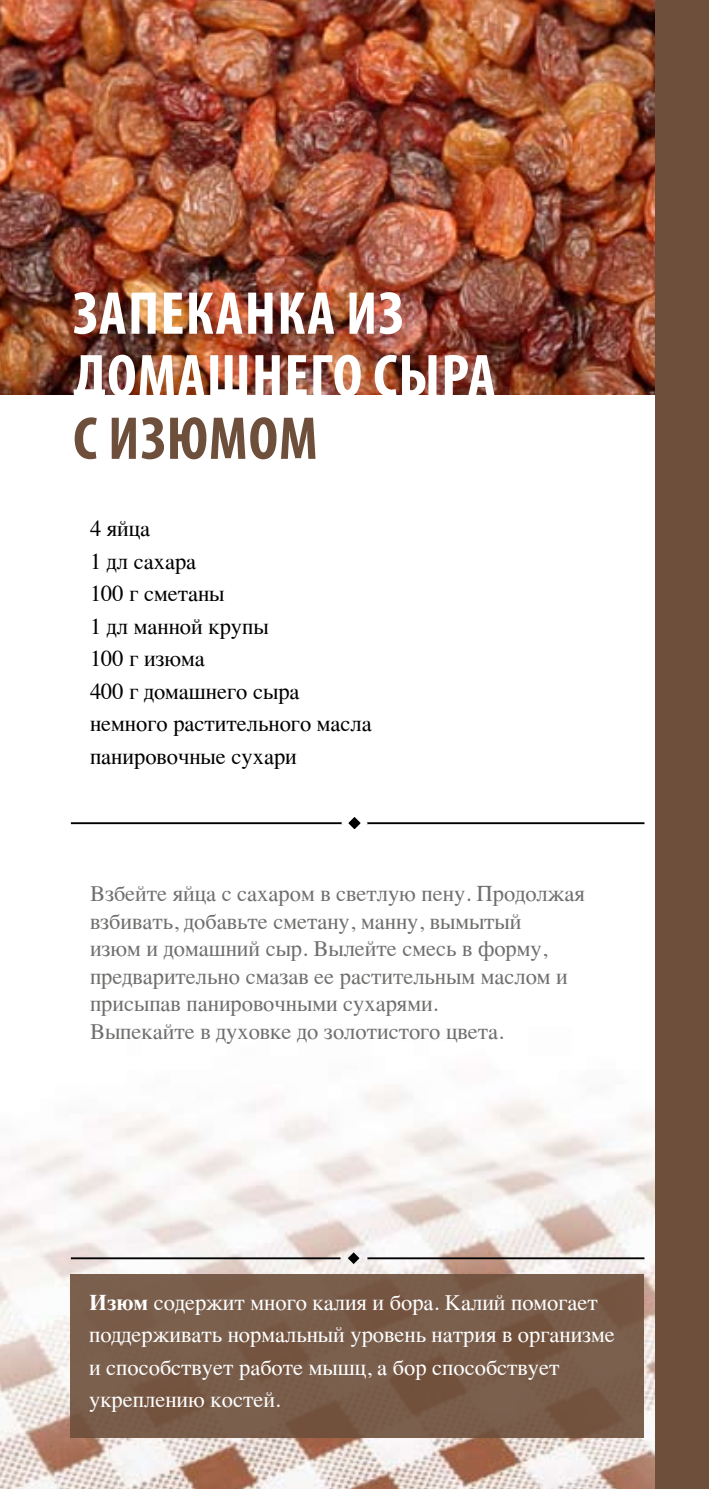
<style>
.page{position:relative;width:709px;height:1489px;background:#fff}
.page>*{position:absolute;margin:0;border:0;box-sizing:border-box;transform-origin:0 0}
.t1{font:700 condensed 61px/62.5px "Myriad Pro";letter-spacing:.02em;color:#fff}
.t2{font:700 condensed 61px "Myriad Pro";letter-spacing:.015em;color:#6d4f3b}
.t3{font:22.5px/27.5px "Times";color:#6f6f6e}
.t4{font:22.5px/32.5px "Times";color:#fff}
.t5{font:22.5px/32.5px "Times";color:#000}
.s1{font-weight:700}
</style>
<div class="page">
<img style="left:0;top:969px;width:656px;height:519px">
<img style="left:0;top:0;width:656px;height:394px">
<hr style="left:71px;top:822px;width:573px;height:2px;background:#000">
<svg style="left:337px;top:817px;width:34px;height:12px"></svg>
<div style="left:656px;top:0;width:53px;height:1488px;background:#6d4f3b"></div>
<div style="left:70px;top:1273px;width:573px;height:164px;background:linear-gradient(to right,#795d4a,#775a47)"></div>
<hr style="left:71px;top:1257px;width:269px;height:2px;background:#000">
<svg style="left:348px;top:1252px;width:11px;height:11px"></svg>
<hr style="left:367px;top:1257px;width:277px;height:2px;background:#000">
<h1 class="t1" style="left:73px;top:281px;width:424px">Запеканка из домашнего сыра</h1>
<h1 class="t2" style="left:73px;top:400px;width:246px">с изюмом</h1>
<p class="t5" style="left:90px;top:510px;width:283px">4 яйца<br>1 дл сахара<br>100 г сметаны<br>1 дл манной крупы<br>100 г изюма<br>400 г домашнего сыра немного растительного масла панировочные сухари</p>
<p class="t3" style="left:90px;top:878px;width:496px">Взбейте яйца с сахаром в светлую пену. Продолжая взбивать, добавьте сметану, манну, вымытый<br>изюм и домашний сыр. Вылейте смесь в форму, предварительно смазав ее растительным маслом и присыпав панировочными сухарями.<br>Выпекайте в духовке до золотистого цвета.</p>
<p class="t4" style="left:89px;top:1283px;width:527px"><span class="s1">Изюм</span> содержит много калия и бора. Калий помогает поддерживать нормальный уровень натрия в организме и способствует работе мышц, а бор способствует укреплению костей.</p>
</div>
